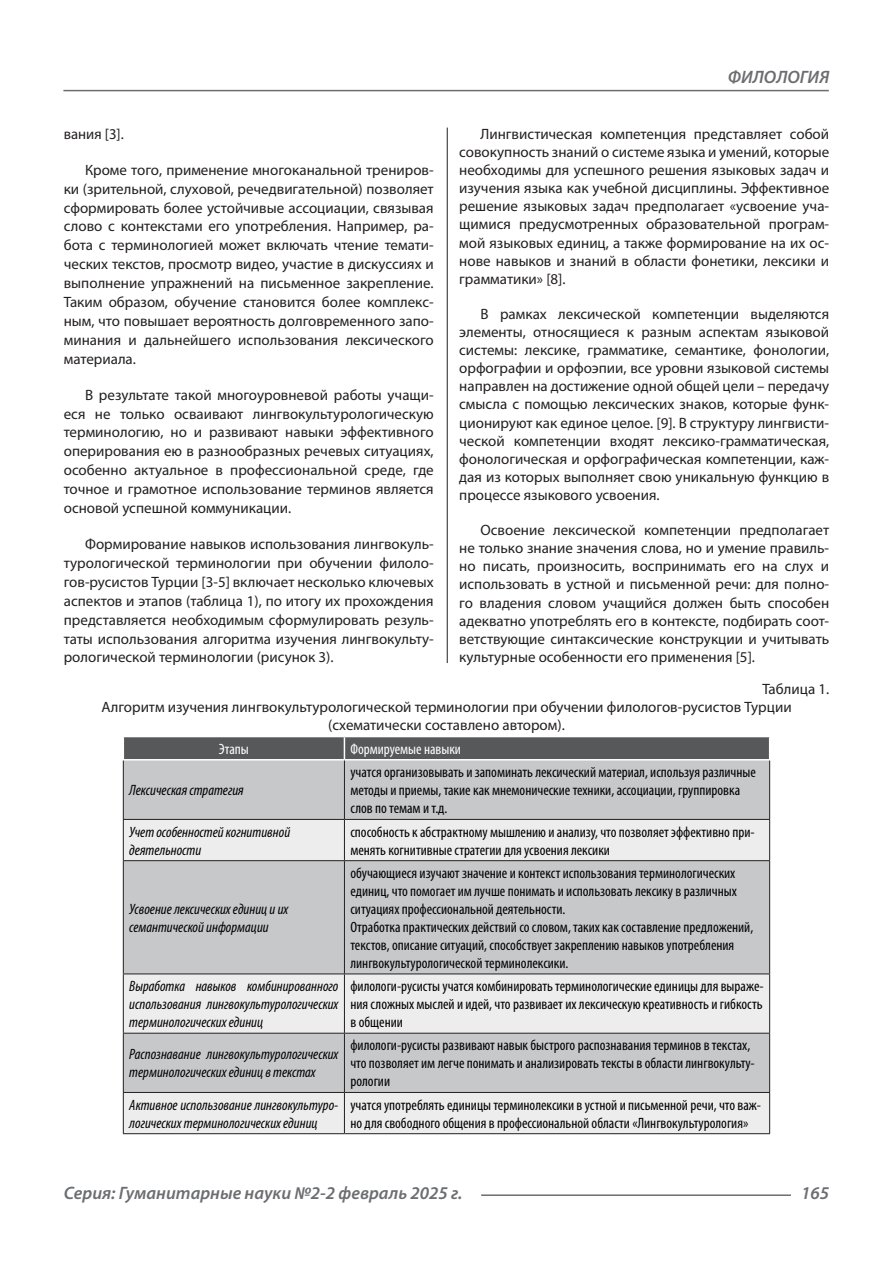
<style>
.page{position:relative;width:893px;height:1263px;background:#fff}
.page>*{position:absolute;margin:0;border:0;box-sizing:border-box;transform-origin:0 0}
.t1{font:italic 600 18px "Myriad Pro";color:#6c6d70}
.Статья_текст{font:15px/18.1px "Myriad Pro";color:#231f20;text-align:justify}
.Таблица_Строка{font:condensed 15px/18px "Myriad Pro";color:#000}
.Таблица_Строка-2{font:italic condensed 15px/18px "Myriad Pro";color:#000}
.Таблица_Заголовок_Яч{font:condensed 15px "Myriad Pro";color:#fff}
</style>
<div class="page">
<hr style="left:447px;top:128px;width:1px;height:1007px;background:#231f20">
<hr style="left:63px;top:90px;width:766px;height:1px;background:#6c6d70">
<hr style="left:481px;top:1194px;width:310px;height:2px;background:#6c6d70">
<div style="left:440px;top:663px;width:12px;height:474px;background:#fff"></div>
<div style="left:124px;top:760px;width:645px;height:59px;background:#c7c8ca"></div>
<svg style="left:124px;top:820px;width:645px;height:313px;background:#d7d8d9"></svg>
<svg style="left:123px;top:736px;width:647px;height:23px;background:#616264"></svg>
<hr style="left:123px;top:760px;width:1px;height:59px;background:#231f20">
<hr style="left:344px;top:760px;width:1px;height:59px;background:#231f20">
<hr style="left:769px;top:760px;width:1px;height:59px;background:#231f20">
<hr style="left:123px;top:819px;width:221px;height:1px;background:#231f20">
<hr style="left:123px;top:820px;width:1px;height:40px;background:#231f20">
<hr style="left:344px;top:819px;width:426px;height:1px;background:#231f20">
<hr style="left:344px;top:820px;width:1px;height:40px;background:#231f20">
<hr style="left:769px;top:820px;width:1px;height:40px;background:#231f20">
<hr style="left:123px;top:860px;width:221px;height:1px;background:#231f20">
<hr style="left:123px;top:861px;width:1px;height:112px;background:#231f20">
<hr style="left:344px;top:860px;width:426px;height:1px;background:#231f20">
<hr style="left:344px;top:861px;width:1px;height:112px;background:#231f20">
<hr style="left:769px;top:861px;width:1px;height:112px;background:#231f20">
<hr style="left:123px;top:973px;width:221px;height:1px;background:#231f20">
<hr style="left:123px;top:974px;width:1px;height:59px;background:#231f20">
<hr style="left:344px;top:973px;width:426px;height:1px;background:#231f20">
<hr style="left:344px;top:974px;width:1px;height:59px;background:#231f20">
<hr style="left:769px;top:974px;width:1px;height:59px;background:#231f20">
<hr style="left:123px;top:1033px;width:221px;height:1px;background:#231f20">
<hr style="left:123px;top:1033px;width:1px;height:59px;background:#231f20">
<hr style="left:344px;top:1033px;width:426px;height:1px;background:#231f20">
<hr style="left:344px;top:1033px;width:1px;height:59px;background:#231f20">
<hr style="left:769px;top:1033px;width:1px;height:59px;background:#231f20">
<hr style="left:123px;top:1092px;width:221px;height:1px;background:#231f20">
<hr style="left:123px;top:1093px;width:1px;height:40px;background:#231f20">
<hr style="left:344px;top:1092px;width:426px;height:1px;background:#231f20">
<hr style="left:344px;top:1093px;width:1px;height:40px;background:#231f20">
<hr style="left:769px;top:1093px;width:1px;height:40px;background:#231f20">
<hr style="left:123px;top:1133px;width:221px;height:1px;background:#231f20">
<hr style="left:344px;top:1133px;width:426px;height:1px;background:#231f20">
<p class="t1" style="left:728px;top:66px;width:103px">ФИЛОЛОГИЯ</p>
<p class="Статья_текст" style="left:459px;top:125px;width:371px;text-indent:21px">Лингвистическая компетенция представляет собой совокупность знаний о системе языка и умений, которые необходимы для успешного решения языковых задач и изучения языка как учебной дисциплины. Эффективное решение языковых задач предполагает «усвоение уча&shy;щимися предусмотренных образовательной програм&shy;мой языковых единиц, а также формирование на их ос&shy;нове навыков и знаний в области фонетики, лексики и грамматики» [8].</p>
<p class="Статья_текст" style="left:459px;top:305px;width:371px;text-indent:21px">В рамках лексической компетенции выделяются элементы, относящиеся к разным аспектам языковой системы: лексике, грамматике, семантике, фонологии, орфографии и орфоэпии, все уровни языковой системы направлен на достижение одной общей цели – передачу смысла с помощью лексических знаков, которые функ&shy;ционируют как единое целое. [9]. В структуру лингвисти&shy;ческой компетенции входят лексико-грамматическая, фонологическая и орфографическая компетенции, каж&shy;дая из которых выполняет свою уникальную функцию в процессе языкового усвоения.</p>
<p class="Статья_текст" style="left:459px;top:521px;width:371px;text-indent:21px">Освоение лексической компетенции предполагает не только знание значения слова, но и умение правиль&shy;но писать, произносить, воспринимать его на слух и использовать в устной и письменной речи: для полно&shy;го владения словом учащийся должен быть способен адекватно употреблять его в контексте, подбирать соот&shy;ветствующие синтаксические конструкции и учитывать культурные особенности его применения [5].</p>
<p class="Статья_текст" style="left:762px;top:679px;width:68px">Таблица 1.</p>
<p class="Статья_текст" style="left:101px;top:697px;width:692px">Алгоритм изучения лингвокультурологической терминологии при обучении филологов-русистов Турции</p>
<p class="Статья_текст" style="left:328px;top:715px;width:238px">(схематически составлено автором).</p>
<p class="Таблица_Заголовок_Яч" style="left:219px;top:740px;width:31px">Этапы</p>
<p class="Таблица_Заголовок_Яч" style="left:350px;top:740px;width:112px">Формируемые навыки</p>
<p class="Таблица_Строка-2" style="left:129px;top:781px;width:116px">Лексическая стратегия</p>
<p class="Статья_текст" style="left:64px;top:124px;width:62px">вания [3].</p>
<p class="Статья_текст" style="left:64px;top:160px;width:371px;line-height:18.9px;text-indent:21px">Кроме того, применение многоканальной трениров&shy;ки (зрительной, слуховой, речедвигательной) позволяет сформировать более устойчивые ассоциации, связывая слово с контекстами его употребления. Например, ра&shy;бота с терминологией может включать чтение темати&shy;ческих текстов, просмотр видео, участие в дискуссиях и выполнение упражнений на письменное закрепление.<br>Таким образом, обучение становится более комплекс&shy;ным, что повышает вероятность долговременного запо&shy;минания и дальнейшего использования лексического материала.</p>
<p class="Статья_текст" style="left:64px;top:385px;width:371px;line-height:18.9px;text-indent:21px">В результате такой многоуровневой работы учащи&shy;еся не только осваивают лингвокультурологическую терминологию, но и развивают навыки эффективного оперирования ею в разнообразных речевых ситуациях, особенно актуальное в профессиональной среде, где точное и грамотное использование терминов является основой успешной коммуникации.</p>
<p class="Статья_текст" style="left:64px;top:534px;width:371px;line-height:18.9px;text-indent:21px">Формирование навыков использования лингвокуль&shy;турологической терминологии при обучении филоло&shy;гов-русистов Турции [3-5] включает несколько ключевых аспектов и этапов (таблица 1), по итогу их прохождения представляется необходимым сформулировать резуль&shy;таты использования алгоритма изучения лингвокульту&shy;рологической терминологии (рисунок 3).</p>
<p class="Таблица_Строка" style="left:350px;top:763px;width:407px">учатся организовывать и запоминать лексический материал, используя различные методы и приемы, такие как мнемонические техники, ассоциации, группировка слов по темам и т.д.</p>
<p class="Таблица_Строка-2" style="left:129px;top:822px;width:162px">Учет особенностей когнитивной</p>
<p class="Таблица_Строка-2" style="left:129px;top:840px;width:74px">деятельности</p>
<p class="Таблица_Строка-2" style="left:129px;top:900px;width:161px">Усвоение лексических единиц и их</p>
<p class="Таблица_Строка-2" style="left:129px;top:918px;width:141px">семантической информации</p>
<p class="Таблица_Строка" style="left:350px;top:822px;width:406px">способность к абстрактному мышлению и анализу, что позволяет эффективно при&shy;менять когнитивные стратегии для усвоения лексики</p>
<p class="Таблица_Строка" style="left:350px;top:864px;width:388px;text-align:justify">обучающиеся изучают значение и контекст использования терминологических единиц, что помогает им лучше понимать и использовать лексику в различных ситуациях профессиональной деятельности.</p>
<p class="Таблица_Строка" style="left:350px;top:918px;width:404px">Отработка практических действий со словом, таких как составление предложений, текстов, описание ситуаций, способствует закреплению навыков употребления лингвокультурологической терминолексики.</p>
<p class="Таблица_Строка-2" style="left:129px;top:977px;width:211px;text-align:justify">Выработка навыков комбинированного использования лингвокультурологических терминологических единиц</p>
<p class="Таблица_Строка" style="left:350px;top:977px;width:415px;text-align:justify">филологи-русисты учатся комбинировать терминологические единицы для выраже&shy;ния сложных мыслей и идей, что развивает их лексическую креативность и гибкость в общении</p>
<p class="Таблица_Строка-2" style="left:129px;top:1045px;width:211px">Распознавание лингвокультурологических терминологических единиц в текстах</p>
<p class="Таблица_Строка" style="left:350px;top:1036px;width:406px">филологи-русисты развивают навык быстрого распознавания терминов в текстах, что позволяет им легче понимать и анализировать тексты в области лингвокульту&shy;рологии</p>
<p class="Таблица_Строка-2" style="left:129px;top:1095px;width:211px">Активное использование лингвокультуро&shy;логических терминологических единиц</p>
<p class="Таблица_Строка" style="left:350px;top:1095px;width:412px">учатся употреблять единицы терминолексики в устной и письменной речи, что важ&shy;но для свободного общения в профессиональной области «Лингвокультурология»</p>
<p class="t1" style="left:64px;top:1182px;width:400px">Серия: Гуманитарные науки №2-2 февраль 2025 г.</p>
<p class="t1" style="left:801px;top:1182px;width:30px">165</p>
</div>
